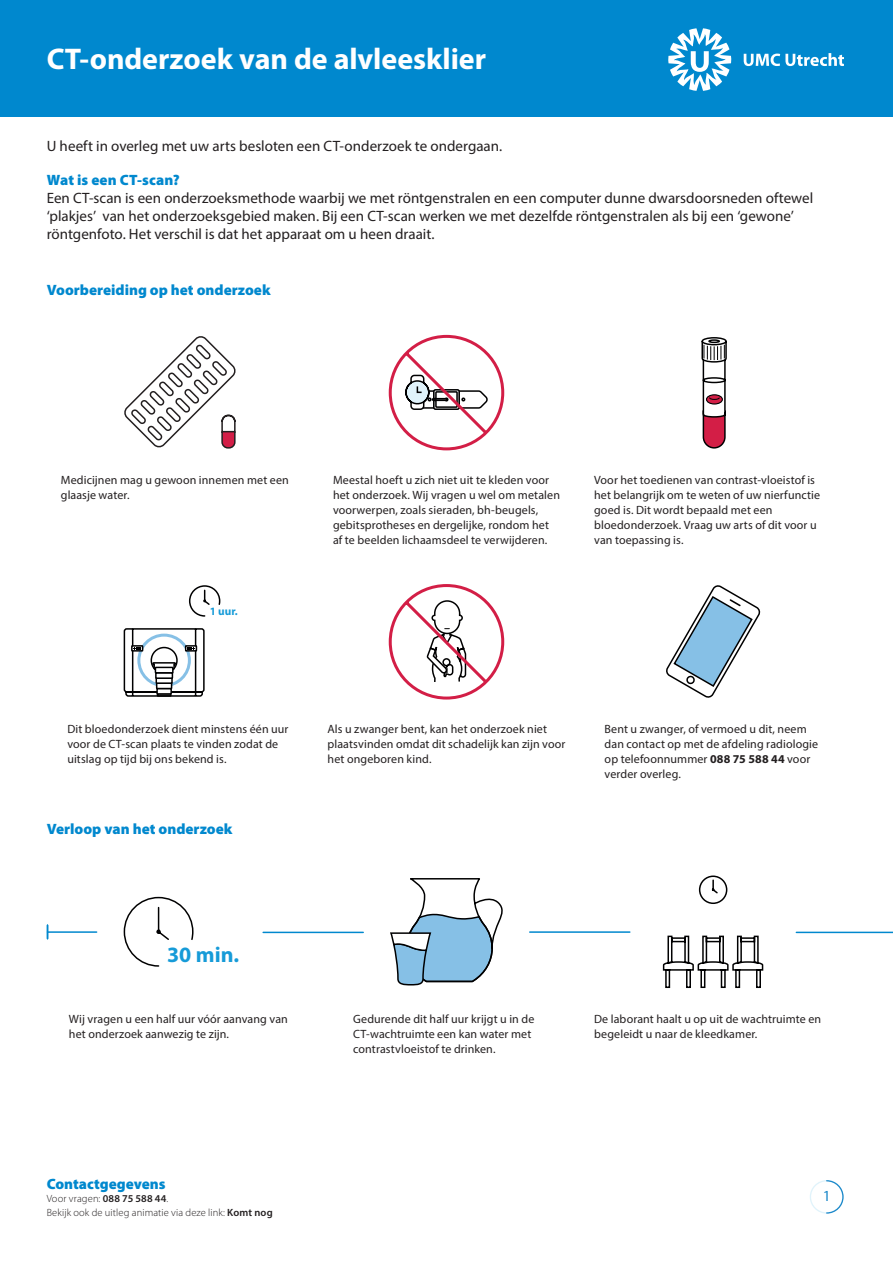
<style>
.page{position:relative;width:893px;height:1263px;background:#fff}
.page>*{position:absolute;margin:0;border:0;box-sizing:border-box;transform-origin:0 0}
.Titel{font:700 30px "Myriad Pro";letter-spacing:-.005em;color:#fff}
.t1{font:700 21.9px "Myriad Pro";color:#169bd8}
.t2{font:15.45px "Myriad Pro";color:#1d89ca}
.broodtekst{font:15px/18px "Myriad Pro";color:#231f20}
.Subkop{font:900 15px "Myriad Pro";color:#0088ce}
.Onderschrift_4_collu{font:12px/15px "Myriad Pro";letter-spacing:.01em;color:#231f20}
.t3{font:700 11.25px "Myriad Pro";color:#169bd8}
.kleinetekst{font:300 10.5px "Myriad Pro";letter-spacing:.01em;color:#231f20}
.s1{font-weight:700}
.s2{font-weight:600}
</style>
<div class="page">
<div style="left:0;top:0;width:893px;height:117px;background:#0088ce"></div>
<svg style="left:668px;top:28px;width:63px;height:63px"></svg>
<svg style="left:744px;top:53px;width:100px;height:13px"></svg>
<hr style="left:530px;top:931px;width:100px;height:2px;background:#0088ce">
<hr style="left:796px;top:932px;width:97px;height:1px;background:#0088ce">
<hr style="left:263px;top:932px;width:100px;height:1px;background:#0088ce">
<svg style="left:47px;top:925px;width:1px;height:14px"></svg>
<hr style="left:48px;top:931px;width:49px;height:2px;background:#0088ce">
<svg style="left:124px;top:336px;width:112px;height:113px"></svg>
<svg style="left:123px;top:628px;width:82px;height:69px"></svg>
<svg style="left:189px;top:585px;width:32px;height:32px"></svg>
<svg style="left:701px;top:337px;width:26px;height:112px"></svg>
<svg style="left:666px;top:585px;width:95px;height:113px"></svg>
<svg style="left:123px;top:896px;width:71px;height:71px"></svg>
<svg style="left:390px;top:879px;width:113px;height:107px"></svg>
<svg style="left:662px;top:935px;width:102px;height:53px"></svg>
<svg style="left:698px;top:875px;width:30px;height:29px"></svg>
<div style="left:810px;top:1180px;width:34px;height:33px;border:1px solid #e0f3fb;border-radius:50%"></div>
<svg style="left:825px;top:1180px;width:19px;height:34px"></svg>
<svg style="left:388px;top:334px;width:117px;height:117px"></svg>
<svg style="left:388px;top:584px;width:117px;height:116px"></svg>
<p class="Titel" style="left:47px;top:40px;width:441px">CT-onderzoek van de alvleesklier</p>
<p class="broodtekst" style="left:47px;top:137px;width:457px">U heeft in overleg met uw arts besloten een CT-onderzoek te ondergaan.</p>
<p class="Subkop" style="left:47px;top:169px;width:135px">Wat is een CT-scan?</p>
<p class="broodtekst" style="left:47px;top:188px;width:768px">Een CT-scan is een onderzoeksmethode waarbij we met röntgenstralen en een computer dunne dwarsdoorsneden oftewel ‘plakjes’ van het onderzoeksgebied maken. Bij een CT-scan werken we met dezelfde röntgenstralen als bij een ‘gewone’ röntgenfoto. Het verschil is dat het apparaat om u heen draait.</p>
<p class="Subkop" style="left:47px;top:280px;width:225px">Voorbereiding op het onderzoek</p>
<p class="Onderschrift_4_collu" style="left:61px;top:472px;width:229px">Medicijnen mag u gewoon innemen met een glaasje water.</p>
<p class="t3" style="left:210px;top:604px;width:30px">1 uur.</p>
<p class="Onderschrift_4_collu" style="left:333px;top:472px;width:228px">Meestal hoeft u zich niet uit te kleden voor het onderzoek. Wij vragen u wel om metalen voorwerpen, zoals sieraden, bh-beugels, gebitsprotheses en dergelijke, rondom het af te beelden lichaamsdeel te verwijderen.</p>
<p class="Onderschrift_4_collu" style="left:594px;top:472px;width:228px">Voor het toedienen van contrast-vloeistof is het belangrijk om te weten of uw nierfunctie goed is. Dit wordt bepaald met een bloedonderzoek. Vraag uw arts of dit voor u van toepassing is.</p>
<p class="Onderschrift_4_collu" style="left:67px;top:721px;width:223px">Dit bloedonderzoek dient minstens één uur voor de CT-scan plaats te vinden zodat de uitslag op tijd bij ons bekend is.</p>
<p class="Subkop" style="left:47px;top:819px;width:187px">Verloop van het onderzoek</p>
<p class="Onderschrift_4_collu" style="left:328px;top:721px;width:239px">Als u zwanger bent, kan het onderzoek niet plaatsvinden omdat dit schadelijk kan zijn voor het ongeboren kind.</p>
<p class="Onderschrift_4_collu" style="left:605px;top:721px;width:215px">Bent u zwanger, of vermoed u dit, neem dan contact op met de afdeling radiologie op telefoonnummer <span class="s1">088 75 588 44</span> voor verder overleg.</p>
<p class="t1" style="left:167px;top:940px;width:74px">30 min.</p>
<p class="Onderschrift_4_collu" style="left:69px;top:1011px;width:221px">Wij vragen u een half uur vóór aanvang van het onderzoek aanwezig te zijn.</p>
<p class="Onderschrift_4_collu" style="left:353px;top:1011px;width:183px">Gedurende dit half uur krijgt u in de<br>CT-wachtruimte een kan water met contrastvloeistof te drinken.</p>
<p class="Onderschrift_4_collu" style="left:594px;top:1011px;width:229px">De laborant haalt u op uit de wachtruimte en begeleidt u naar de kleedkamer.</p>
<p class="Subkop" style="left:47px;top:1174px;width:120px">Contactgegevens</p>
<p class="kleinetekst" style="left:47px;top:1192px;width:123px">Voor vragen: <span class="s2">088 75 588 44</span>.</p>
<p class="kleinetekst" style="left:47px;top:1206px;width:227px">Bekijk ook de uitleg animatie via deze link: <span class="s2">Komt nog</span></p>
<p class="t2" style="left:823px;top:1187px;width:10px">1</p>
</div>
